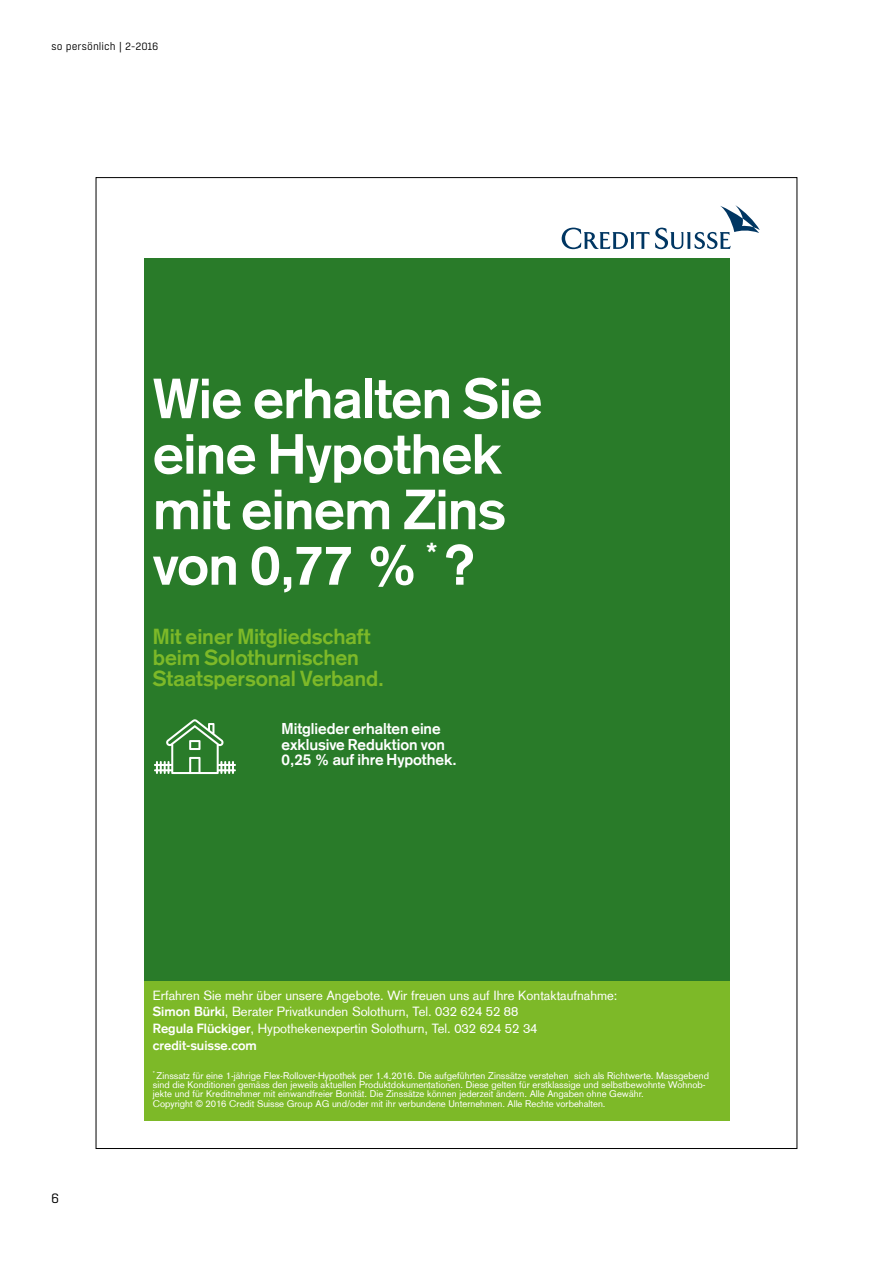
<style>
.page{position:relative;width:893px;height:1263px;background:#fff}
.page>*{position:absolute;margin:0;border:0;box-sizing:border-box;transform-origin:0 0}
.t1{font:700 55.5px/55.5px "Credit Suisse Type";letter-spacing:-.015em;color:#fff}
.t2{font:700 21.3px/21.3px "Credit Suisse Type";letter-spacing:-.005em;color:#7db928}
.t3{font:700 15.3px/15.3px "Credit Suisse Type";letter-spacing:-.005em;color:#fff}
.t4{font:13.5px "Boxed";color:#000}
.t5{font:13.05px/16.5px "Credit Suisse Type";color:#fff}
.t6{font:10.5px "Boxed";color:#000}
.t7{font:9.45px/9.4px "Credit Suisse Type";letter-spacing:.005em;color:#fff}
.s1{font-weight:700}
</style>
<div class="page">
<div style="left:144px;top:258px;width:586px;height:723px;background:#297b29"></div>
<div style="left:144px;top:981px;width:586px;height:140px;background:#7db928"></div>
<svg style="left:154px;top:719px;width:82px;height:55px"></svg>
<svg style="left:562px;top:205px;width:198px;height:44px"></svg>
<p class="t6" style="left:51px;top:40px;width:109px">so persönlich | 2-2016</p>
<h1 class="t1" style="left:153px;top:371px;width:391px">Wie erhalten Sie eine Hypothek mit einem Zins von 0,77 % <sup>*</sup> ?</h1>
<h2 class="t2" style="left:153px;top:626px;width:233px">Mit einer Mitgliedschaft beim Solothurnischen<br>Staatspersonal Verband.</h2>
<h3 class="t3" style="left:282px;top:721px;width:177px">Mitglieder erhalten eine exklusive Reduktion von<br>0,25 % auf ihre Hypothek.</h3>
<h3 class="t5" style="left:153px;top:987px;width:466px">Erfahren Sie mehr über unsere Angebote. Wir freuen uns auf Ihre Kontaktaufnahme:<br><span class="s1">Simon Bürki</span>, Berater Privatkunden Solothurn, Tel. 032 624 52 88<br><span class="s1">Regula Flückiger</span>, Hypothekenexpertin Solothurn, Tel. 032 624 52 34 <span class="s1">credit-suisse.com</span></h3>
<h3 class="t4" style="left:51px;top:1189px;width:10px">6</h3>
<p class="t7" style="left:153px;top:1070px;width:558px"><sup>*</sup> Zinssatz für eine 1-jährige Flex-Rollover-Hypothek per 1.4.2016. Die aufgeführten Zinssätze verstehen sich als Richtwerte. Massgebend sind die Konditionen gemäss den jeweils aktuellen Produktdokumentationen. Diese gelten für erstklassige und selbstbewohnte Wohnob&shy;jekte und für Kreditnehmer mit einwandfreier Bonität. Die Zinssätze können jederzeit ändern. Alle Angaben ohne Gewähr.<br>Copyright © 2016 Credit Suisse Group AG und/oder mit ihr verbundene Unternehmen. Alle Rechte vorbehalten.</p>
</div>
